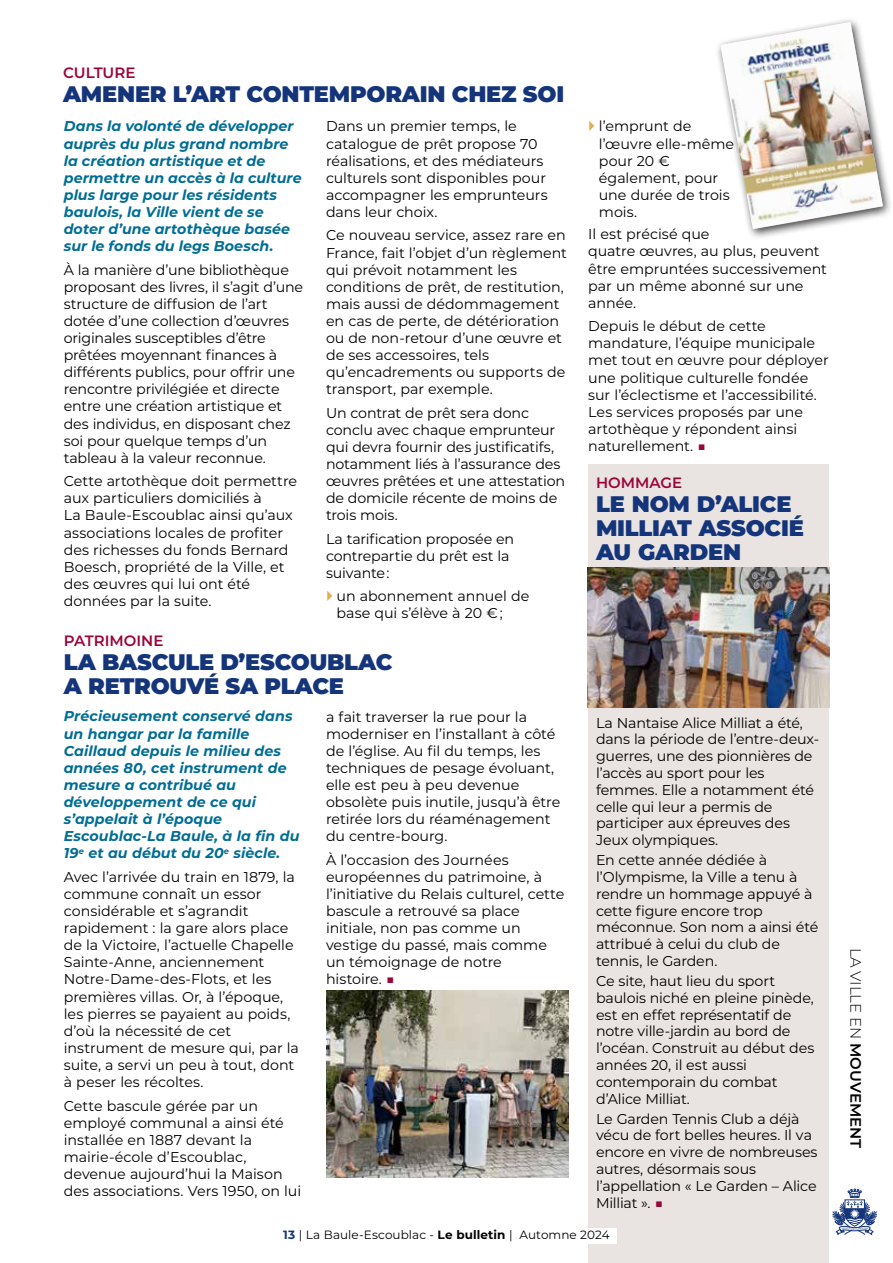
<style>
.page{position:relative;width:893px;height:1263px;background:#fff}
.page>*{position:absolute;margin:0;border:0;box-sizing:border-box;transform-origin:0 0}
.t1{font:900 22.5px/24px "Montserrat";letter-spacing:-.01em;color:#15357b}
.t2{font:600 15px "Montserrat";color:#9a053a}
.t3{font:300 15px "Montserrat";color:#000}
.t4{font:14.25px/17.1px "Montserrat";letter-spacing:-.01em;color:#000}
.t5{font:italic 700 14.25px/17.1px "Montserrat";letter-spacing:.005em;color:#006d94}
.t6{font:12px "Montserrat";letter-spacing:.005em;color:#000}
.s1{color:#9a053a}
.s2{font-weight:700;color:#15357b}
.s3{font-weight:700}
.s4{font-weight:600}
</style>
<div class="page">
<div style="left:587px;top:465px;width:241px;height:798px;background:#e9e4e1"></div>
<div style="left:578px;top:1228px;width:39px;height:15px;background:#fff"></div>
<svg style="left:832px;top:1188px;width:45px;height:47px"></svg>
<div style="left:714px;top:17px;width:179px;height:223px;background:#000;opacity:.75"></div>
<img style="left:720px;top:22px;width:163px;height:207px">
<img style="left:588px;top:567px;width:241px;height:141px">
<img style="left:327px;top:990px;width:241px;height:188px">
<p class="t2" style="left:63px;top:62px;width:74px">CULTURE</p>
<h1 class="t1" style="left:63px;top:81px;width:503px">AMENER L’ART CONTEMPORAIN CHEZ SOI</h1>
<p class="t5" style="left:64px;top:117px;width:239px">Dans la volonté de développer auprès du plus grand nombre la création artistique et de permettre un accès à la culture plus large pour les résidents baulois, la Ville vient de se doter d’une artothèque basée sur le fonds du legs Boesch.</p>
<p class="t4" style="left:64px;top:260px;width:241px">À la manière d’une bibliothèque proposant des livres, il s’agit d’une structure de diffusion de l’art dotée d’une collection d’œuvres originales susceptibles d’être prêtées moyennant finances à différents publics, pour offrir une rencontre privilégiée et directe entre une création artistique et des individus, en disposant chez soi pour quelque temps d’un tableau à la valeur reconnue.</p>
<p class="t4" style="left:64px;top:472px;width:235px">Cette artothèque doit permettre aux particuliers domiciliés à<br>La Baule-Escoublac ainsi qu’aux associations locales de profiter des richesses du fonds Bernard<br>Boesch, propriété de la Ville, et des œuvres qui lui ont été données par la suite.</p>
<p class="t4" style="left:326px;top:117px;width:223px">Dans un premier temps, le catalogue de prêt propose 70 réalisations, et des médiateurs culturels sont disponibles pour accompagner les emprunteurs dans leur choix.</p>
<p class="t4" style="left:326px;top:226px;width:242px">Ce nouveau service, assez rare en<br>France, fait l’objet d’un règlement qui prévoit notamment les conditions de prêt, de restitution, mais aussi de dédommagement en cas de perte, de détérioration ou de non-retour d’une œuvre et de ses accessoires, tels qu’encadrements ou supports de transport, par exemple.</p>
<p class="t4" style="left:326px;top:404px;width:241px">Un contrat de prêt sera donc conclu avec chaque emprunteur qui devra fournir des justificatifs, notamment liés à l’assurance des œuvres prêtées et une attestation de domicile récente de moins de trois mois.</p>
<p class="t4" style="left:326px;top:530px;width:190px">La tarification proposée en contrepartie du prêt est la suivante :</p>
<p class="t4" style="left:337px;top:586px;width:194px">un abonnement annuel de base qui s’élève à 20 € ;</p>
<p class="t2" style="left:64px;top:630px;width:101px">PATRIMOINE</p>
<h1 class="t1" style="left:64px;top:649px;width:330px">LA BASCULE D’ESCOUBLAC<br>A RETROUVÉ SA PLACE</h1>
<p class="t4" style="left:599px;top:117px;width:137px">l’emprunt de l’œuvre elle-même pour 20 € également, pour une durée de trois mois.</p>
<p class="t4" style="left:588px;top:225px;width:240px">Il est précisé que<br>quatre œuvres, au plus, peuvent être empruntées successivement par un même abonné sur une année.</p>
<p class="t4" style="left:588px;top:317px;width:242px">Depuis le début de cette mandature, l’équipe municipale met tout en œuvre pour déployer une politique culturelle fondée sur l’éclectisme et l’accessibilité.<br>Les services proposés par une artothèque y répondent ainsi naturellement. <span class="s1">■</span></p>
<p class="t2" style="left:596px;top:472px;width:88px">HOMMAGE</p>
<h1 class="t1" style="left:596px;top:490px;width:209px">LE NOM D’ALICE<br>MILLIAT ASSOCIÉ<br>AU GARDEN</h1>
<p class="t5" style="left:64px;top:707px;width:237px">Précieusement conservé dans un hangar par la famille<br>Caillaud depuis le milieu des années 80, cet instrument de mesure a contribué au développement de ce qui s’appelait à l’époque<br>Escoublac-La Baule, à la fin du<br>19<sup>e</sup> et au début du 20<sup>e</sup> siècle.</p>
<p class="t4" style="left:64px;top:868px;width:237px">Avec l’arrivée du train en 1879, la commune connaÎt un essor considérable et s’agrandit rapidement : la gare alors place de la Victoire, l’actuelle Chapelle<br>Sainte-Anne, anciennement<br>Notre-Dame-des-Flots, et les premières villas. Or, à l’époque, les pierres se payaient au poids, d’où la nécessité de cet instrument de mesure qui, par la suite, a servi un peu à tout, dont à peser les récoltes.</p>
<p class="t4" style="left:64px;top:1096px;width:239px">Cette bascule gérée par un employé communal a ainsi été installée en 1887 devant la mairie-école d’Escoublac, devenue aujourd’hui la Maison des associations. Vers 1950, on lui</p>
<p class="t4" style="left:326px;top:707px;width:236px">a fait traverser la rue pour la moderniser en l’installant à côté de l’église. Au fil du temps, les techniques de pesage évoluant, elle est peu à peu devenue obsolète puis inutile, jusqu’à être retirée lors du réaménagement du centre-bourg.</p>
<p class="t4" style="left:326px;top:850px;width:240px">À l’occasion des Journées européennes du patrimoine, à l’initiative du Relais culturel, cette bascule a retrouvé sa place initiale, non pas comme un vestige du passé, mais comme un témoignage de notre<br>histoire. <span class="s1">■</span></p>
<p class="t4" style="left:596px;top:714px;width:225px">La Nantaise Alice Milliat a été, dans la période de l’entre-deux&shy;guerres, une des pionnières de l’accès au sport pour les femmes. Elle a notamment été celle qui leur a permis de participer aux épreuves des<br>Jeux olympiques.</p>
<p class="t4" style="left:596px;top:851px;width:224px">En cette année dédiée à l’Olympisme, la Ville a tenu à rendre un hommage appuyé à cette figure encore trop méconnue. Son nom a ainsi été attribué à celui du club de tennis, le Garden.</p>
<p class="t4" style="left:596px;top:972px;width:220px">Ce site, haut lieu du sport baulois niché en pleine pinède, est en effet représentatif de notre ville-jardin au bord de l’océan. Construit au début des années 20, il est aussi contemporain du combat d’Alice Milliat.</p>
<p class="t4" style="left:596px;top:1110px;width:223px">Le Garden Tennis Club a déjà vécu de fort belles heures. Il va encore en vivre de nombreuses autres, désormais sous l’appellation « Le Garden – Alice<br>Milliat ». <span class="s1">■</span></p>
<p class="t6" style="left:283px;top:1226px;width:328px"><span class="s2">13</span> | La Baule-Escoublac - <span class="s3">Le bulletin</span> | Automne 2024</p>
<p class="t3" style="left:866px;top:948px;width:202px;rotate:90deg">LA VILLE EN <span class="s4">MOUVEMENT</span></p>
</div>
